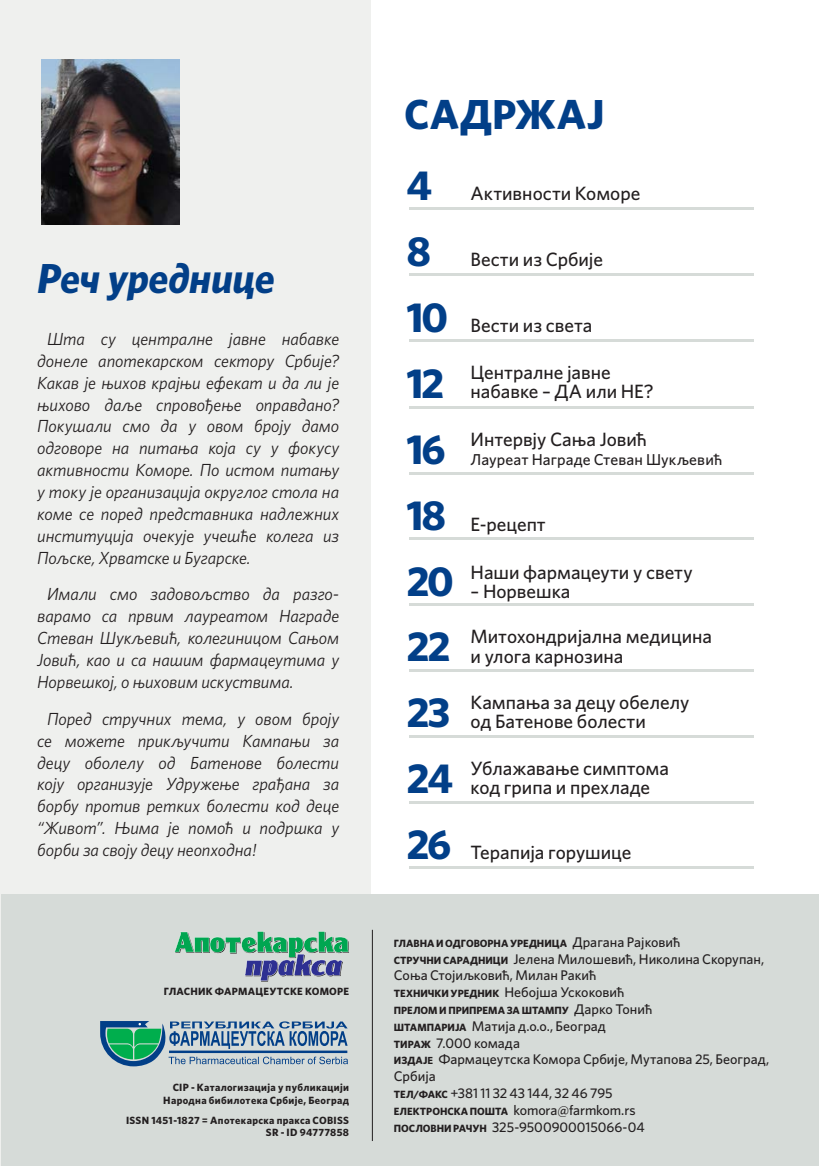
<style>
.page{position:relative;width:819px;height:1166px;background:#fff}
.page>*{position:absolute;margin:0;border:0;box-sizing:border-box;transform-origin:0 0}
.t1{font:italic 700 42px "Whitney";letter-spacing:-.015em;color:#023f88}
.t2{font:700 42px "Whitney";letter-spacing:.005em;color:#023f88}
.t3{font:500 19.25px/19.2px "Whitney";color:#231f20}
.t4{font:italic 17.5px/21.9px "Whitney";letter-spacing:-.005em;color:#231f20;text-align:justify}
.t5{font:500 15.75px "Whitney";letter-spacing:.005em;color:#231f20}
.t6{font:500 14px/16.8px "Whitney";color:#231f20}
.t7{font:700 10.5px/12.6px "Whitney";letter-spacing:.03em;color:#231f20;text-align:right}
.t8{font:700 10.5px "Whitney";color:#231f20}
.s1{font-weight:700;font-size:42px;color:#023f88}
.s2{font-weight:500;font-size:14px}
.s3{font-weight:700;font-size:10.5px}
.s4{font-family:"Myriad Pro";font-weight:700;font-size:10.5px}
</style>
<div class="page">
<div style="left:0;top:0;width:371px;height:1166px;background:#eff0ee"></div>
<div style="left:2px;top:894px;width:817px;height:272px;background:#d6dbd8"></div>
<svg style="left:174px;top:931px;width:175px;height:50px"></svg>
<hr style="left:372px;top:930px;width:1px;height:211px;background:#231f20">
<hr style="left:409px;top:208px;width:345px;height:2px;background:#d6dbd8">
<hr style="left:409px;top:274px;width:345px;height:2px;background:#d6dbd8">
<hr style="left:409px;top:339px;width:345px;height:3px;background:#d6dbd8">
<hr style="left:409px;top:406px;width:345px;height:2px;background:#d6dbd8">
<hr style="left:409px;top:472px;width:345px;height:2px;background:#d6dbd8">
<hr style="left:409px;top:538px;width:345px;height:2px;background:#d6dbd8">
<hr style="left:409px;top:603px;width:345px;height:2px;background:#d6dbd8">
<hr style="left:409px;top:669px;width:345px;height:2px;background:#d6dbd8">
<hr style="left:409px;top:735px;width:345px;height:2px;background:#d6dbd8">
<hr style="left:409px;top:801px;width:345px;height:2px;background:#d6dbd8">
<hr style="left:409px;top:867px;width:345px;height:2px;background:#d6dbd8">
<svg style="left:100px;top:1021px;width:248px;height:45px"></svg>
<img style="left:41px;top:60px;width:138px;height:164px">
<h1 class="t1" style="left:37px;top:250px;width:239px">Реч уреднице</h1>
<p class="t4" style="left:37px;top:327px;width:303px;text-indent:10px">Шта су централне јавне набавке донеле апотекарском сектору Србије?<br>Какав је њихов крајњи ефекат и да ли је њихово даље спровођење оправдано?<br>Покушали смо да у овом броју дамо одговоре на питања која су у фокусу активности Коморе. По истом питању у току је организација округлог стола на коме се поред представника надлежних институција очекује учешће колега из Пољске, Хрватске и Бугарске.</p>
<p class="t4" style="left:37px;top:583px;width:303px;text-indent:10px">Имали смо задовољство да разго&shy;варамо са првим лауреатом Награде Стеван Шукљевић, колегиницом Сањом Јовић, као и са нашим фармацеутима у Норвешкој, о њиховим искуствима.</p>
<p class="t4" style="left:37px;top:707px;width:303px;text-indent:10px">Поред стручних тема, у овом броју се можете прикључити Кампањи за децу оболелу од Батенове болести коју организује Удружење грађана за борбу против ретких болести код деце “Живот”. Њима је помоћ и подршка у борби за своју децу неопходна!</p>
<p class="t7" style="left:164px;top:984px;width:187px">ГЛАСНИК ФАРМАЦЕУТСКЕ КОМОРЕ</p>
<p class="t7" style="left:163px;top:1081px;width:187px">CIP - Каталогизација у публикацији<br>Народна бибилотека Србије, Београд</p>
<p class="t7" style="left:126px;top:1113px;width:224px">ISSN 1451-1827 = Aпотекарска пракса COBISS<br>SR - ID 94777858</p>
<h1 class="t2" style="left:404px;top:86px;width:202px">САДРЖАЈ</h1>
<p class="t3" style="left:406px;top:183px;width:235px"><span class="s1">4</span> Aктивности Коморе</p>
<p class="t3" style="left:406px;top:249px;width:198px"><span class="s1">8</span> Вести из Србије</p>
<p class="t3" style="left:406px;top:315px;width:187px"><span class="s1">10</span> Вести из света</p>
<h1 class="t2" style="left:406px;top:356px;width:39px">12</h1>
<p class="t3" style="left:470px;top:362px;width:185px">Централне јавне набавке – ДА или НЕ?</p>
<p class="t3" style="left:406px;top:429px;width:242px"><span class="s1">16</span> Интервју Сања Јовић</p>
<p class="t5" style="left:470px;top:449px;width:253px">Лауреат Награде Стеван Шукљевић</p>
<p class="t3" style="left:406px;top:514px;width:141px"><span class="s1">18</span> Е-рецепт</p>
<p class="t3" style="left:406px;top:562px;width:287px"><span class="s1">20</span> Наши фармацеути у свету</p>
<p class="t3" style="left:470px;top:581px;width:101px">– Норвешка</p>
<p class="t3" style="left:470px;top:626px;width:243px;text-indent:-64px"><span class="s1">22</span> Митохондријална медицина и улога карнозина</p>
<p class="t3" style="left:470px;top:692px;width:220px;text-indent:-64px"><span class="s1">23</span> Кампања за децу обелелу од Батенове болести</p>
<p class="t3" style="left:470px;top:758px;width:200px;text-indent:-64px"><span class="s1">24</span> Ублажавање симптома код грипа и прехладе</p>
<p class="t3" style="left:406px;top:842px;width:226px"><span class="s1">26</span> Teрапија горушице</p>
<p class="t8" style="left:394px;top:936px;width:288px">ГЛАВНА И ОДГОВОРНА УРЕДНИЦА <span class="s2">Драгана Рајковић</span></p>
<p class="t6" style="left:394px;top:950px;width:372px"><span class="s3">СТРУЧНИ САРАДНИЦИ</span> Јелена Милошевић, Николина Скорупан,<br>Соња Стојиљковић, Милан Ракић<br><span class="s3">ТЕХНИЧКИ УРЕДНИК</span> Небојша Ускоковић</p>
<p class="t8" style="left:394px;top:1003px;width:260px">ПРЕЛОМ И ПРИПРЕМА ЗА ШТАМПУ <span class="s2">Дарко Тонић</span></p>
<p class="t6" style="left:394px;top:1017px;width:377px"><span class="s3">ШТАМПАРИЈА</span> Матија д.о.о., Београд<br><span class="s3">ТИРАЖ</span> 7.000 комада<br><span class="s3">ИЗДАЈ</span><span class="s4">Е</span> Фармацеутска Комора Србије, Мутапова 25, Београд, Србија<br><span class="s3">ТЕЛ/ФАКС</span> +381 11 32 43 144, 32 46 795<br><span class="s3">ЕЛЕКТРОНСКА ПОШТА</span> komora@farmkom.rs<br><span class="s3">ПОСЛОВНИ РАЧУН</span> 325-9500900015066-04</p>
</div>
